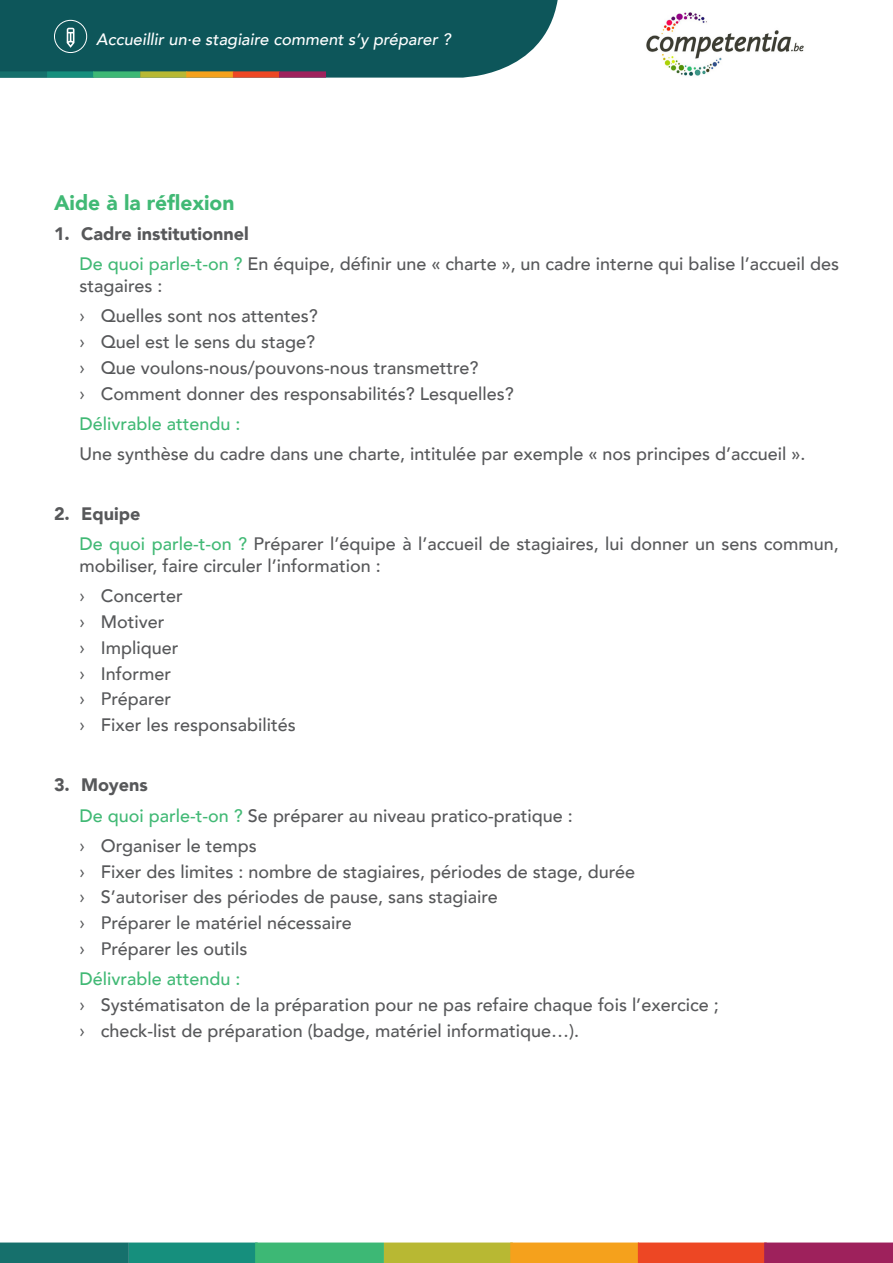
<style>
.page{position:relative;width:893px;height:1263px;background:#fff}
.page>*{position:absolute;margin:0;border:0;box-sizing:border-box;transform-origin:0 0}
.t1{font:900 21px "Avenir";color:#41b975}
.t2{font:500 18px/21.6px "Avenir";color:#57585a}
.t3{font:900 18px "Avenir";color:#57585a}
.t4{font:500 18px "Avenir";color:#41b975}
.t5{font:italic 500 16.5px "Avenir";color:#fff}
.s1{color:#41b975}
.s2{font-family:"Gotham Narrow";font-weight:400}
</style>
<div class="page">
<img style="left:646px;top:12px;width:158px;height:64px">
<div style="left:129px;top:1242px;width:129px;height:21px;background:#168f7d"></div>
<div style="left:255px;top:1242px;width:129px;height:21px;background:#3db875"></div>
<div style="left:384px;top:1242px;width:129px;height:21px;background:#b8b833"></div>
<div style="left:510px;top:1242px;width:129px;height:21px;background:#f5a11c"></div>
<div style="left:638px;top:1242px;width:129px;height:21px;background:#ed4724"></div>
<div style="left:764px;top:1242px;width:129px;height:21px;background:#9e215c"></div>
<div style="left:0;top:1242px;width:129px;height:21px;background:#16706c"></div>
<svg style="left:0;top:0;width:558px;height:78px;background:#1e6061"></svg>
<p class="t5" style="left:96px;top:30px;width:356px">Accueillir un·e stagiaire comment s’y préparer ?</p>
<p class="t1" style="left:54px;top:185px;width:182px">Aide à la réflexion</p>
<p class="t3" style="left:54px;top:219px;width:196px">1. Cadre institutionnel</p>
<p class="t2" style="left:80px;top:252px;width:761px"><span class="s1">De quoi parle-t-on ?</span> En équipe, définir une « charte », un cadre interne qui balise l’accueil des stagaires :</p>
<p class="t2" style="left:80px;top:304px;width:240px"><span class="s2">›</span> Quelles sont nos attentes?</p>
<p class="t2" style="left:80px;top:330px;width:237px"><span class="s2">›</span> Quel est le sens du stage?</p>
<p class="t2" style="left:80px;top:356px;width:400px"><span class="s2">›</span> Que voulons-nous/pouvons-nous transmettre?</p>
<p class="t2" style="left:80px;top:382px;width:436px"><span class="s2">›</span> Comment donner des responsabilités? Lesquelles?</p>
<p class="t4" style="left:80px;top:408px;width:163px">Délivrable attendu :</p>
<p class="t2" style="left:80px;top:442px;width:727px">Une synthèse du cadre dans une charte, intitulée par exemple « nos principes d’accueil ».</p>
<p class="t3" style="left:54px;top:498px;width:88px">2. Equipe</p>
<p class="t2" style="left:80px;top:532px;width:761px"><span class="s1">De quoi parle-t-on ?</span> Préparer l’équipe à l’accueil de stagiaires, lui donner un sens commun, mobiliser, faire circuler l’information :</p>
<p class="t2" style="left:80px;top:584px;width:105px"><span class="s2">›</span> Concerter</p>
<p class="t2" style="left:80px;top:610px;width:86px"><span class="s2">›</span> Motiver</p>
<p class="t2" style="left:80px;top:636px;width:100px"><span class="s2">›</span> Impliquer</p>
<p class="t2" style="left:80px;top:661px;width:93px"><span class="s2">›</span> Informer</p>
<p class="t2" style="left:80px;top:687px;width:93px"><span class="s2">›</span> Préparer</p>
<p class="t2" style="left:80px;top:713px;width:218px"><span class="s2">›</span> Fixer les responsabilités</p>
<p class="t3" style="left:54px;top:770px;width:95px">3. Moyens</p>
<p class="t2" style="left:80px;top:803px;width:495px"><span class="s1">De quoi parle-t-on ?</span> Se préparer au niveau pratico-pratique :</p>
<p class="t2" style="left:80px;top:834px;width:179px"><span class="s2">›</span> Organiser le temps</p>
<p class="t2" style="left:80px;top:859px;width:557px"><span class="s2">›</span> Fixer des limites : nombre de stagiaires, périodes de stage, durée</p>
<p class="t2" style="left:80px;top:885px;width:420px"><span class="s2">›</span> S’autoriser des périodes de pause, sans stagiaire</p>
<p class="t2" style="left:80px;top:911px;width:274px"><span class="s2">›</span> Préparer le matériel nécessaire</p>
<p class="t2" style="left:80px;top:937px;width:169px"><span class="s2">›</span> Préparer les outils</p>
<p class="t4" style="left:80px;top:963px;width:163px">Délivrable attendu :</p>
<p class="t2" style="left:80px;top:993px;width:641px"><span class="s2">›</span> Systématisaton de la préparation pour ne pas refaire chaque fois l’exercice ;</p>
<p class="t2" style="left:80px;top:1019px;width:501px"><span class="s2">›</span> check-list de préparation (badge, matériel informatique…).</p>
</div>
